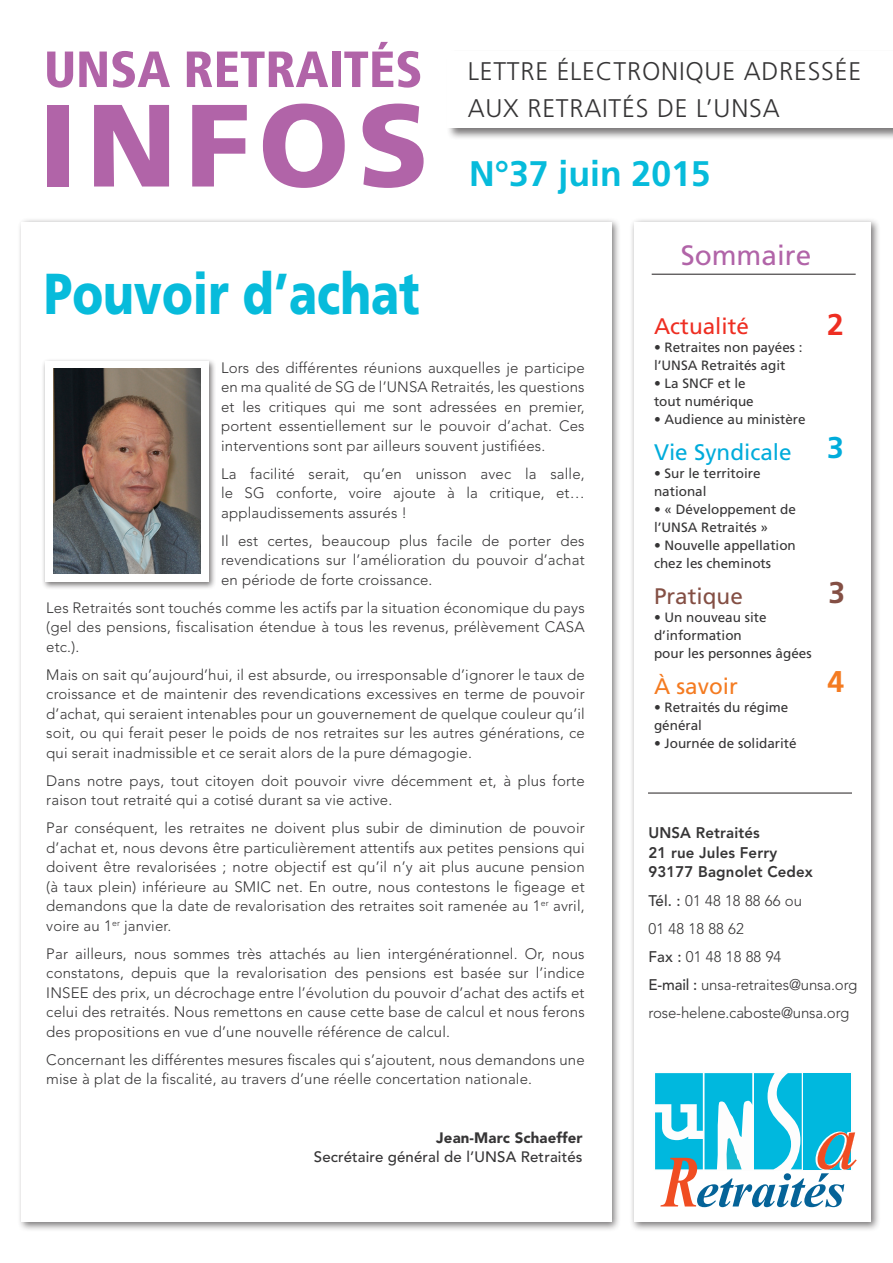
<style>
.page{position:relative;width:893px;height:1263px;background:#fff}
.page>*{position:absolute;margin:0;border:0;box-sizing:border-box;transform-origin:0 0}
.t1{font:900 116.85px "Frutiger LT Std";letter-spacing:.07em;color:#b164a8}
.t2{font:900 57.6px "Frutiger LT Std";color:#07bbdb;scale:.8 1}
.t3{font:900 condensed 50.85px "Frutiger LT Std";color:#b164a8}
.t4{font:italic 700 49.05px "Times New Roman";letter-spacing:-.01em;color:#056398;scale:1.04 1}
.t5{font:700 35.55px "Frutiger LT Std";color:#07bbdb}
.t6{font:700 30px "Frutiger LT Std";color:#ee2e22}
.t7{font:700 30px "Frutiger LT Std";color:#844f44}
.t8{font:700 30px "Frutiger LT Std";color:#f47b21}
.t9{font:700 30px "Frutiger LT Std";color:#00acdb}
.t10{font:27.9px "Frutiger LT Std";color:#b164a8}
.t11{font:300 25.5px/37.5px "Frutiger LT Std";letter-spacing:.03em;color:#363536}
.t12{font:22.5px "Frutiger LT Std";color:#00acdb}
.t13{font:22.5px "Frutiger LT Std";color:#ee2e22}
.t14{font:22.5px "Frutiger LT Std";color:#844f44}
.t15{font:22.5px "Frutiger LT Std";color:#f47b21}
.t16{font:300 15.3px/28.2px "Avenir LT Std";letter-spacing:-.01em;color:#363536}
.t17{font:800 15.3px/19.5px "Avenir LT Std";letter-spacing:.01em;color:#363536}
.t18{font:300 15px/19.5px "Avenir LT Std";letter-spacing:.01em;color:#363536;text-align:justify}
.t19{font:500 15px "Avenir LT Std";letter-spacing:.01em;color:#363536}
.t20{font:900 15px "Avenir LT Std";letter-spacing:.01em;color:#363536}
.t21{font:13.5px/18px "Frutiger LT Std";color:#363536}
.s1{font-weight:500}
.s2{font-size:73.5px;color:#f04d22}
</style>
<div class="page">
<div style="left:17px;top:217px;width:604px;height:1015px;background:#231f20;opacity:.6"></div>
<div style="left:21px;top:222px;width:590px;height:1000px;background:#fff"></div>
<div style="left:630px;top:217px;width:251px;height:1015px;background:#231f20;opacity:.6"></div>
<div style="left:634px;top:222px;width:236px;height:1000px;background:#fff"></div>
<div style="left:446px;top:50px;width:447px;height:90px;background:#231f20;opacity:.6"></div>
<div style="left:447px;top:51px;width:446px;height:76px;background:#fff"></div>
<svg style="left:655px;top:1073px;width:202px;height:97px"></svg>
<div style="left:41px;top:358px;width:175px;height:232px;background:#231f20;opacity:.6"></div>
<div style="left:45px;top:361px;width:163px;height:220px;background:#fff"></div>
<img style="left:53px;top:369px;width:148px;height:204px">
<hr style="left:652px;top:274px;width:204px;height:1px;background:#231f20">
<hr style="left:648px;top:793px;width:204px;height:1px;background:#231f20">
<h3 class="t3" style="left:44px;top:39px;width:380px">UNSA RETRAITÉS</h3>
<h1 class="t1" style="left:39px;top:75px;width:391px">INFOS</h1>
<h3 class="t11" style="left:468px;top:52px;width:395px">LETTRE ÉLECTRONIQUE ADRESSÉE<br>AUX RETRAITÉS DE L’UNSA</h3>
<h3 class="t5" style="left:469px;top:153px;width:243px">N°37 juin 2015</h3>
<h3 class="t10" style="left:681px;top:239px;width:132px">Sommaire</h3>
<h2 class="t2" style="left:44px;top:259px;width:471px">Pouvoir d’achat</h2>
<p class="t18" style="left:221px;top:358px;width:365px">Lors des différentes réunions auxquelles je participe en ma qualité de SG de l’UNSA Retraités, les questions et les critiques qui me sont adressées en premier, portent essentiellement sur le pouvoir d’achat. Ces interventions sont par ailleurs souvent justifiées.</p>
<p class="t18" style="left:221px;top:464px;width:365px">La facilité serait, qu’en unisson avec la salle, le SG conforte, voire ajoute à la critique, et… applaudissements assurés !</p>
<p class="t18" style="left:221px;top:531px;width:365px">Il est certes, beaucoup plus facile de porter des revendications sur l’amélioration du pouvoir d’achat en période de forte croissance.</p>
<p class="t18" style="left:46px;top:598px;width:540px">Les Retraités sont touchés comme les actifs par la situation économique du pays (gel des pensions, fiscalisation étendue à tous les revenus, prélèvement CASA etc.).</p>
<p class="t18" style="left:46px;top:665px;width:540px">Mais on sait qu’aujourd’hui, il est absurde, ou irresponsable d’ignorer le taux de croissance et de maintenir des revendications excessives en terme de pouvoir d’achat, qui seraient intenables pour un gouvernement de quelque couleur qu’il soit, ou qui ferait peser le poids de nos retraites sur les autres générations, ce qui serait inadmissible et ce serait alors de la pure démagogie.</p>
<p class="t18" style="left:46px;top:771px;width:540px">Dans notre pays, tout citoyen doit pouvoir vivre décemment et, à plus forte raison tout retraité qui a cotisé durant sa vie active.</p>
<p class="t18" style="left:46px;top:818px;width:540px">Par conséquent, les retraites ne doivent plus subir de diminution de pouvoir d’achat et, nous devons être particulièrement attentifs aux petites pensions qui doivent être revalorisées ; notre objectif est qu’il n’y ait plus aucune pension (à taux plein) inférieure au SMIC net. En outre, nous contestons le figeage et demandons que la date de revalorisation des retraites soit ramenée au 1<sup>er</sup> avril, voire au 1<sup>er</sup> janvier.</p>
<p class="t18" style="left:46px;top:944px;width:540px">Par ailleurs, nous sommes très attachés au lien intergénérationnel. Or, nous constatons, depuis que la revalorisation des pensions est basée sur l’indice INSEE des prix, un décrochage entre l’évolution du pouvoir d’achat des actifs et celui des retraités. Nous remettons en cause cette base de calcul et nous ferons des propositions en vue d’une nouvelle référence de calcul.</p>
<p class="t18" style="left:46px;top:1050px;width:540px">Concernant les différentes mesures fiscales qui s’ajoutent, nous demandons une mise à plat de la fiscalité, au travers d’une réelle concertation nationale.</p>
<p class="t20" style="left:436px;top:1128px;width:148px">Jean-Marc Schaeffer</p>
<p class="t19" style="left:314px;top:1148px;width:270px">Secrétaire général de l’UNSA Retraités</p>
<h3 class="t13" style="left:654px;top:313px;width:97px">Actualité</h3>
<p class="t21" style="left:654px;top:338px;width:150px">• Retraites non payées : l’UNSA Retraités agit</p>
<p class="t21" style="left:654px;top:374px;width:101px">• La SNCF et le tout numérique</p>
<p class="t21" style="left:654px;top:410px;width:153px">• Audience au ministère</p>
<h3 class="t12" style="left:654px;top:439px;width:139px">Vie Syndicale</h3>
<p class="t21" style="left:654px;top:464px;width:108px">• Sur le territoire national</p>
<p class="t21" style="left:654px;top:500px;width:143px">• « Développement de l’UNSA Retraités »</p>
<p class="t21" style="left:654px;top:536px;width:143px">• Nouvelle appellation chez les cheminots</p>
<h3 class="t14" style="left:654px;top:583px;width:90px">Pratique</h3>
<p class="t21" style="left:654px;top:608px;width:159px">• Un nouveau site d’information<br>pour les personnes âgées</p>
<h3 class="t15" style="left:654px;top:673px;width:85px">À savoir</h3>
<p class="t21" style="left:654px;top:698px;width:136px">• Retraités du régime général</p>
<p class="t21" style="left:654px;top:734px;width:144px">• Journée de solidarité</p>
<h3 class="t6" style="left:827px;top:307px;width:18px">2</h3>
<h3 class="t9" style="left:827px;top:430px;width:18px">3</h3>
<h3 class="t7" style="left:828px;top:575px;width:18px">3</h3>
<h3 class="t8" style="left:827px;top:664px;width:18px">4</h3>
<p class="t17" style="left:648px;top:823px;width:166px">UNSA Retraités<br>21 rue Jules Ferry<br>93177 Bagnolet Cedex</p>
<p class="t16" style="left:648px;top:886px;width:210px"><span class="s1">Tél. :</span> 01 48 18 88 66 ou<br>01 48 18 88 62<br><span class="s1">Fax :</span> 01 48 18 88 94<br><span class="s1">E-mail :</span> unsa-retraites@unsa.org rose-helene.caboste@unsa.org</p>
<h3 class="t4" style="left:662px;top:1156px;width:177px"><span class="s2">R</span>etraités</h3>
</div>
